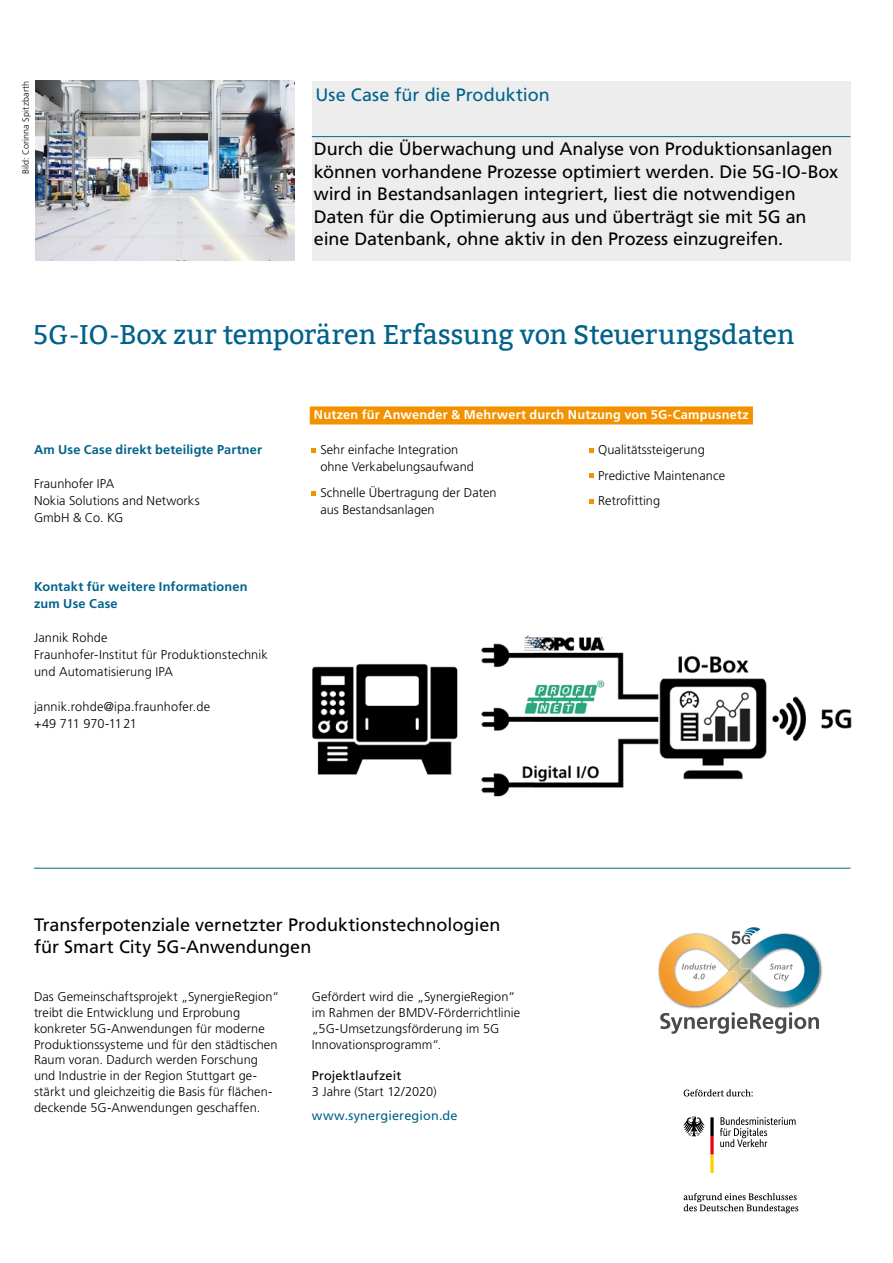
<style>
.page{position:relative;width:893px;height:1263px;background:#fff}
.page>*{position:absolute;margin:0;border:0;box-sizing:border-box;transform-origin:0 0}
.t1{font:27px "Bitter";letter-spacing:-.005em;color:#00628b}
.t2{font:18px/22.5px "Frutiger LT Pro";letter-spacing:-.005em;color:#000}
.t3{font:18px "Frutiger LT Pro";color:#00628b}
.t4{font:300 12.75px/15.8px "Frutiger LT Pro";letter-spacing:.005em;color:#000}
.t5{font:700 12.75px/17.1px "Frutiger LT Pro";letter-spacing:.015em;color:#00628b}
.t6{font:700 12.75px "Frutiger LT Pro";letter-spacing:.015em;color:#fff}
.t7{font:12.75px "Frutiger LT Pro";letter-spacing:.015em;color:#00628b}
.t8{font:12.75px "Frutiger LT Pro";letter-spacing:.005em;color:#000}
.t9{font:300 9px "Frutiger LT Pro";letter-spacing:.015em;color:#000}
</style>
<div class="page">
<div style="left:312px;top:81px;width:538px;height:180px;background:#ededed"></div>
<img style="left:658px;top:957px;width:164px;height:52px">
<svg style="left:660px;top:1012px;width:159px;height:22px"></svg>
<svg style="left:659px;top:927px;width:161px;height:79px"></svg>
<svg style="left:684px;top:1089px;width:69px;height:7px"></svg>
<svg style="left:684px;top:1193px;width:114px;height:20px"></svg>
<svg style="left:683px;top:1116px;width:31px;height:57px"></svg>
<svg style="left:720px;top:1117px;width:76px;height:30px"></svg>
<img style="left:35px;top:81px;width:260px;height:180px">
<svg style="left:312px;top:448px;width:4px;height:4px"></svg>
<svg style="left:312px;top:491px;width:4px;height:4px"></svg>
<hr style="left:34px;top:868px;width:816px;height:1px;background:#00628b">
<div style="left:310px;top:406px;width:443px;height:18px;background:#f39200"></div>
<svg style="left:590px;top:448px;width:4px;height:4px"></svg>
<svg style="left:590px;top:474px;width:4px;height:4px"></svg>
<svg style="left:590px;top:499px;width:4px;height:5px"></svg>
<img style="left:312px;top:635px;width:540px;height:162px">
<hr style="left:312px;top:136px;width:538px;height:1px;background:#00628b">
<p class="t9" style="left:20px;top:174px;width:95px;rotate:-90deg">Bild: Corinna Spitzbarth</p>
<h2 class="t3" style="left:315px;top:84px;width:236px">Use Case für die Produktion</h2>
<p class="t2" style="left:314px;top:138px;width:526px">Durch die Überwachung und Analyse von Produktionsanlagen können vorhandene Prozesse optimiert werden. Die 5G-IO-Box wird in Bestandsanlagen integriert, liest die notwendigen Daten für die Optimierung aus und überträgt sie mit 5G an eine Datenbank, ohne aktiv in den Prozess einzugreifen.</p>
<h1 class="t1" style="left:34px;top:319px;width:762px">5G-IO-Box zur temporären Erfassung von Steuerungsdaten</h1>
<p class="t5" style="left:34px;top:441px;width:230px">Am Use Case direkt beteiligte Partner</p>
<p class="t4" style="left:34px;top:475px;width:167px;line-height:17.1px">Fraunhofer IPA<br>Nokia Solutions and Networks<br>GmbH &amp; Co. KG</p>
<p class="t5" style="left:34px;top:578px;width:215px">Kontakt für weitere Informationen zum Use Case</p>
<p class="t4" style="left:34px;top:629px;width:235px;line-height:17.1px">Jannik Rohde<br>Fraunhofer-Institut für Produktionstechnik und Automatisierung IPA</p>
<p class="t4" style="left:34px;top:698px;width:178px;line-height:17.1px">jannik.rohde@ipa.fraunhofer.de +49 711 970-1121</p>
<p class="t6" style="left:314px;top:407px;width:436px">Nutzen für Anwender &amp; Mehrwert durch Nutzung von 5G-Campusnetz</p>
<p class="t4" style="left:598px;top:437px;width:129px;line-height:25.7px">Qualitätssteigerung<br>Predictive Maintenance<br>Retrofitting</p>
<p class="t4" style="left:320px;top:441px;width:155px;line-height:17.1px">Sehr einfache Integration ohne Verkabelungsaufwand</p>
<p class="t4" style="left:320px;top:484px;width:178px;line-height:17.1px">Schnelle Übertragung der Daten aus Bestandsanlagen</p>
<h2 class="t2" style="left:34px;top:913px;width:468px">Transferpotenziale vernetzter Produktionstechnologien für Smart City 5G-Anwendungen</h2>
<p class="t4" style="left:34px;top:989px;width:247px">Das Gemeinschaftsprojekt „SynergieRegion“ treibt die Entwicklung und Erprobung konkreter 5G-Anwendungen für moderne Produktionssysteme und für den städtischen Raum voran. Dadurch werden Forschung und Industrie in der Region Stuttgart ge&shy;stärkt und gleichzeitig die Basis für flächen&shy;deckende 5G-Anwendungen geschaffen.</p>
<p class="t4" style="left:312px;top:989px;width:210px">Gefördert wird die „SynergieRegion“ im Rahmen der BMDV-Förderrichtlinie „5G-Umsetzungsförderung im 5G Innovationsprogramm“.</p>
<p class="t8" style="left:312px;top:1068px;width:91px">Projektlaufzeit</p>
<p class="t4" style="left:312px;top:1083px;width:126px">3 Jahre (Start 12/2020)</p>
<p class="t7" style="left:312px;top:1108px;width:147px">www.synergieregion.de</p>
</div>
